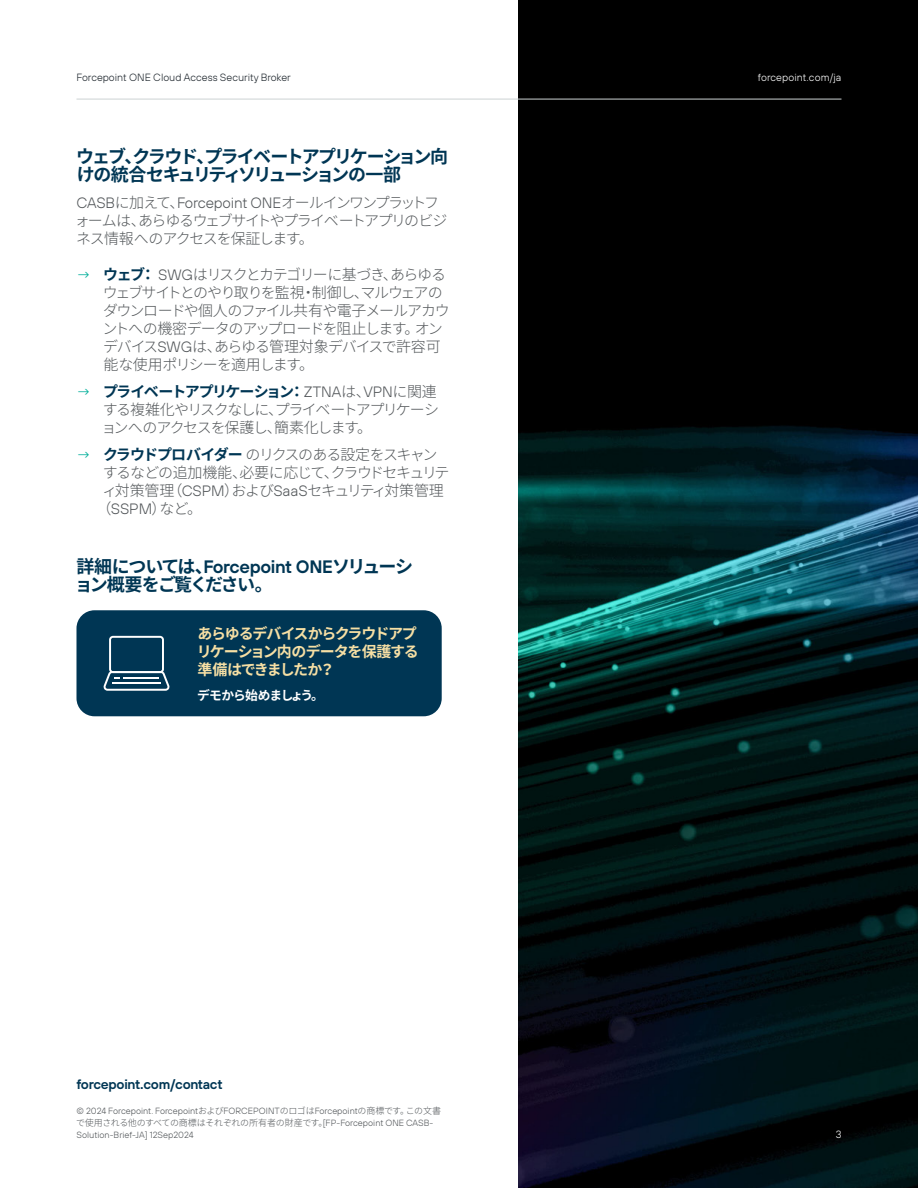
<style>
.page{position:relative;width:918px;height:1188px;background:#fff}
.page>*{position:absolute;margin:0;border:0;box-sizing:border-box;transform-origin:0 0}
.t1{font:700 18px/18px "Noto Sans JP";letter-spacing:-.105em;color:#003654}
.t2{font:300 15px/18px "Noto Sans JP";letter-spacing:-.085em;color:#53575a}
.t3{font:700 15px/18px "Noto Sans JP";letter-spacing:-.08em;color:#f6dfa4}
.t4{font:300 15px "FP Sans";letter-spacing:-.01em;color:#53575a}
.t5{font:600 13.5px "FP Sans";letter-spacing:-.02em;color:#003654}
.t6{font:700 12.75px "Noto Sans JP";letter-spacing:-.075em;color:#fff}
.t7{font:300 10.5px "FP Sans";color:#1d252c}
.t8{font:300 10.5px "FP Sans";letter-spacing:.01em;color:#fff}
.t9{font:300 9px "FP Sans";color:#53575a}
.t10{font:300 9px "Noto Sans JP";letter-spacing:-.03em;color:#53575a}
.s1{font-family:"Noto Sans JP"}
.s2{font-family:"FP Sans";color:#00af9a}
.s3{font-weight:700;color:#003654}
.s4{font-family:"FP Sans"}
.s5{font-family:"FP Sans";font-weight:600}
</style>
<div class="page">
<img style="left:518px;top:0;width:400px;height:1188px">
<hr style="left:76px;top:99px;width:766px;height:1px;background:#ccd2d3">
<div style="left:76px;top:610px;width:366px;height:106px;background:#003654;border-radius:18px"></div>
<svg style="left:103px;top:636px;width:67px;height:55px"></svg>
<p class="t7" style="left:77px;top:71px;width:216px">Forcepoint ONE Cloud Access Security Broker</p>
<p class="t8" style="left:758px;top:71px;width:85px">forcepoint.com/ja</p>
<p class="t1" style="left:76px;top:148px;width:374px">ウェブ、クラウド、プライベートアプリケーション向けの統合セキュリティソリューションの一部</p>
<p class="t4" style="left:77px;top:193px;width:364px">CASB<span class="s1">に加えて、</span>Forcepoint ONE<span class="s1">オールインワンプラットフ</span></p>
<p class="t2" style="left:75px;top:212px;width:374px">ォームは、あらゆるウェブサイトやプライベートアプリのビジネス情報へのアクセスを保証します。</p>
<p class="t2" style="left:103px;top:266px;width:349px;text-indent:-26px"><span class="s2">→</span> <span class="s3">ウェブ：</span> <span class="s4">SWG</span>はリスクとカテゴリーに基づき、あらゆるウェブサイトとのやり取りを監視・制御し、マルウェアのダウンロードや個人のファイル共有や電子メールアカウントへの機密データのアップロードを阻止します。オンデバイス<span class="s4">SWG</span>は、あらゆる管理対象デバイスで許容可能な使用ポリシーを適用します。</p>
<p class="t2" style="left:102px;top:383px;width:339px;text-indent:-25px"><span class="s2">→</span> <span class="s3">プライベートアプリケーション：</span><span class="s4">ZTNA</span>は、<span class="s4">VPN</span>に関連する複雑化やリスクなしに、プライベートアプリケーションへのアクセスを保護し、簡素化します。</p>
<p class="t2" style="left:76px;top:446px;width:363px"><span class="s2">→</span> <span class="s3">クラウドプロバイダー</span>のリクスのある設定をスキャン</p>
<p class="t2" style="left:103px;top:464px;width:348px">するなどの追加機能、必要に応じて、クラウドセキュリテ</p>
<p class="t2" style="left:102px;top:482px;width:343px">ィ対策管理（<span class="s4">CSPM</span>）および<span class="s4">SaaS</span>セキュリティ対策管理</p>
<p class="t2" style="left:97px;top:500px;width:107px">（<span class="s4">SSPM</span>）など。</p>
<p class="t1" style="left:75px;top:557px;width:340px">詳細については、<span class="s5">Forcepoint ONE</span>ソリューション概要をご覧ください。</p>
<p class="t3" style="left:197px;top:625px;width:224px">あらゆるデバイスからクラウドアプリケーション内のデータを保護する準備はできましたか？</p>
<p class="t6" style="left:197px;top:689px;width:128px">デモから始めましょう。</p>
<p class="t5" style="left:76px;top:1075px;width:148px">forcepoint.com/contact</p>
<p class="t9" style="left:76px;top:1106px;width:366px">© 2024 Forcepoint. Forcepoint<span class="s1">および</span>FORCEPOINT<span class="s1">のロゴは</span>Forcepoint<span class="s1">の商標です。この文書</span></p>
<p class="t10" style="left:76px;top:1118px;width:359px">で使用される他のすべての商標はそれぞれの所有者の財産です。<span class="s4">[FP-Forcepoint ONE CASB-</span></p>
<p class="t9" style="left:77px;top:1130px;width:119px">Solution-Brief-JA] 12Sep2024</p>
<p class="t8" style="left:836px;top:1128px;width:7px">3</p>
</div>
